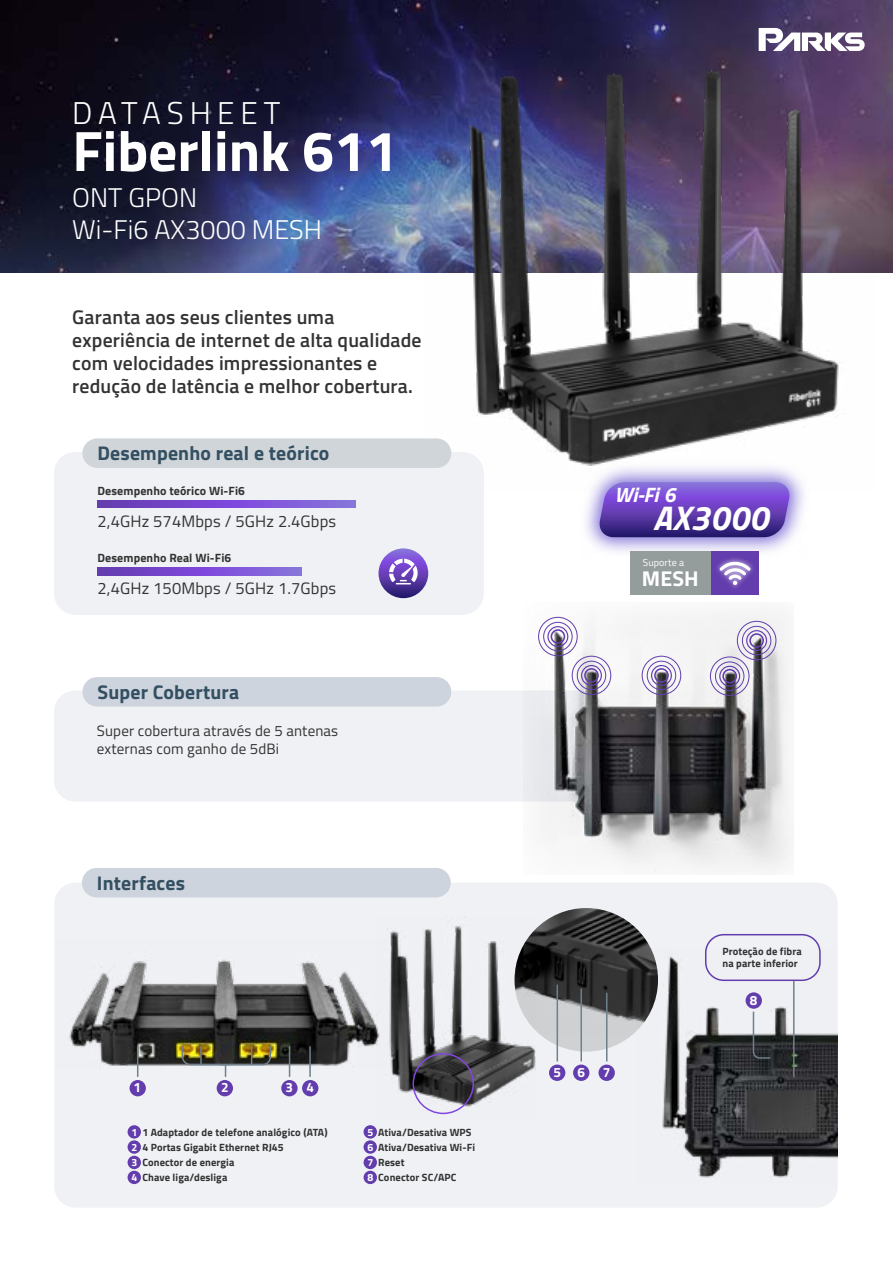
<style>
.page{position:relative;width:893px;height:1263px;background:#fff}
.page>*{position:absolute;margin:0;border:0;box-sizing:border-box;transform-origin:0 0}
.t1{font:700 57px "Titillium Web";color:#fff}
.t2{font:italic 700 34.2px "Titillium Web";letter-spacing:.01em;color:#fff}
.t3{font:300 31.5px "Titillium Web";letter-spacing:.185em;color:#fff}
.t4{font:300 27px/32.4px "Titillium Web";color:#fff}
.t5{font:700 21.45px "Titillium Web";color:#fff}
.t6{font:italic 700 20.85px "Titillium Web";color:#fff}
.t7{font:600 19.8px/23.1px "Titillium Web";letter-spacing:.01em;color:#333}
.t8{font:700 19.8px "Titillium Web";letter-spacing:.01em;color:#334f61}
.t9{font:16.5px "Titillium Web";letter-spacing:.01em;color:#333}
.t10{font:15px/18px "Titillium Web";letter-spacing:.01em;color:#333}
.t11{font:700 13.5px "Titillium Web";color:#fff}
.t12{font:700 12px "Titillium Web";letter-spacing:.01em;color:#333}
.t13{font:700 10.5px/15px "Titillium Web";letter-spacing:.01em;color:#333}
.t14{font:10.05px "Titillium Web";letter-spacing:.01em;color:#fff}
.s1{color:#fff}
</style>
<div class="page">
<div style="left:54px;top:883px;width:784px;height:325px;background:#eff1f5;border-radius:21px"></div>
<div style="left:514px;top:908px;width:144px;height:143px;background:#cfd1d2;border-radius:50%"></div>
<img style="left:536px;top:908px;width:115px;height:127px">
<img style="left:0;top:0;width:893px;height:272px">
<img style="left:425px;top:47px;width:451px;height:416px">
<svg style="left:759px;top:28px;width:106px;height:23px"></svg>
<svg style="left:580px;top:461px;width:228px;height:91px"></svg>
<svg style="left:598px;top:482px;width:193px;height:55px;background:#6847b6"></svg>
<div style="left:630px;top:552px;width:129px;height:43px;background:#949c9c"></div>
<div style="left:711px;top:552px;width:48px;height:43px;background:#633dad"></div>
<div style="left:715px;top:557px;width:40px;height:33px;background:#fff;opacity:.75"></div>
<svg style="left:720px;top:561px;width:31px;height:24px"></svg>
<div style="left:54px;top:452px;width:430px;height:163px;background:#eff1f5;border-radius:21px"></div>
<div style="left:54px;top:690px;width:550px;height:111px;background:#eff1f5;border-radius:21px"></div>
<div style="left:82px;top:438px;width:369px;height:30px;background:#cfd5d9;border-radius:15px"></div>
<div style="left:82px;top:677px;width:369px;height:29px;background:#ced4dd;border-radius:15px"></div>
<svg style="left:97px;top:500px;width:259px;height:8px;background:#7950cf"></svg>
<svg style="left:97px;top:567px;width:205px;height:8px;background:#7950cf"></svg>
<svg style="left:378px;top:548px;width:50px;height:50px"></svg>
<svg style="left:389px;top:559px;width:29px;height:25px"></svg>
<div style="left:82px;top:868px;width:369px;height:29px;background:#ced4dd;border-radius:15px"></div>
<img style="left:69px;top:959px;width:306px;height:109px">
<div style="left:130px;top:1080px;width:16px;height:16px;background:#633dad;border-radius:50%"></div>
<div style="left:217px;top:1080px;width:16px;height:16px;background:#633dad;border-radius:50%"></div>
<div style="left:281px;top:1080px;width:17px;height:16px;background:#633dad;border-radius:50%"></div>
<div style="left:302px;top:1080px;width:16px;height:16px;background:#633dad;border-radius:50%"></div>
<hr style="left:137px;top:1046px;width:1px;height:31px;background:#6e808c">
<hr style="left:289px;top:1046px;width:1px;height:31px;background:#6e808c">
<hr style="left:309px;top:1046px;width:2px;height:31px;background:#6e808c">
<img style="left:181px;top:1045px;width:91px;height:32px">
<img style="left:375px;top:925px;width:161px;height:190px">
<div style="left:412px;top:1053px;width:62px;height:61px;border:2px solid #8047de;border-radius:50%"></div>
<div style="left:598px;top:1064px;width:17px;height:17px;background:#633dad;border-radius:50%"></div>
<div style="left:573px;top:1064px;width:16px;height:17px;background:#633dad;border-radius:50%"></div>
<div style="left:549px;top:1064px;width:16px;height:17px;background:#633dad;border-radius:50%"></div>
<hr style="left:606px;top:993px;width:1px;height:68px;background:#6e808c">
<hr style="left:580px;top:989px;width:2px;height:72px;background:#6e808c">
<hr style="left:557px;top:985px;width:1px;height:76px;background:#6e808c">
<img style="left:637px;top:949px;width:201px;height:229px">
<div style="left:746px;top:992px;width:16px;height:17px;background:#633dad;border-radius:50%"></div>
<svg style="left:752px;top:1010px;width:20px;height:49px"></svg>
<hr style="left:793px;top:981px;width:1px;height:96px;background:#6e808c">
<div style="left:128px;top:1125px;width:13px;height:13px;background:#633dad;border-radius:50%"></div>
<div style="left:128px;top:1140px;width:13px;height:14px;background:#633dad;border-radius:50%"></div>
<div style="left:128px;top:1156px;width:13px;height:13px;background:#633dad;border-radius:50%"></div>
<div style="left:128px;top:1171px;width:13px;height:13px;background:#633dad;border-radius:50%"></div>
<div style="left:364px;top:1125px;width:13px;height:13px;background:#633dad;border-radius:50%"></div>
<div style="left:364px;top:1140px;width:13px;height:14px;background:#633dad;border-radius:50%"></div>
<div style="left:364px;top:1156px;width:13px;height:13px;background:#633dad;border-radius:50%"></div>
<div style="left:364px;top:1171px;width:13px;height:13px;background:#633dad;border-radius:50%"></div>
<div style="left:705px;top:934px;width:116px;height:47px;border:2px solid #633dad;border-radius:18px"></div>
<img style="left:523px;top:610px;width:267px;height:262px">
<div style="left:551px;top:629px;width:14px;height:15px;border:2px solid #633dad;border-radius:50%"></div>
<div style="left:547px;top:626px;width:21px;height:21px;border:1px solid #633dad;border-radius:50%"></div>
<div style="left:543px;top:622px;width:29px;height:29px;border:1px solid #633dad;border-radius:50%"></div>
<div style="left:538px;top:617px;width:39px;height:39px;border:1px solid #633dad;border-radius:50%"></div>
<div style="left:749px;top:633px;width:15px;height:15px;border:2px solid #633dad;border-radius:50%"></div>
<div style="left:746px;top:630px;width:21px;height:21px;border:1px solid #633dad;border-radius:50%"></div>
<div style="left:742px;top:626px;width:29px;height:29px;border:1px solid #633dad;border-radius:50%"></div>
<div style="left:737px;top:621px;width:39px;height:39px;border:1px solid #633dad;border-radius:50%"></div>
<div style="left:584px;top:668px;width:15px;height:15px;border:2px solid #633dad;border-radius:50%"></div>
<div style="left:581px;top:665px;width:21px;height:21px;border:1px solid #633dad;border-radius:50%"></div>
<div style="left:577px;top:661px;width:29px;height:29px;border:1px solid #633dad;border-radius:50%"></div>
<div style="left:572px;top:656px;width:39px;height:39px;border:1px solid #633dad;border-radius:50%"></div>
<div style="left:654px;top:668px;width:15px;height:15px;border:2px solid #633dad;border-radius:50%"></div>
<div style="left:651px;top:665px;width:21px;height:21px;border:1px solid #633dad;border-radius:50%"></div>
<div style="left:647px;top:661px;width:29px;height:29px;border:1px solid #633dad;border-radius:50%"></div>
<div style="left:642px;top:656px;width:39px;height:39px;border:1px solid #633dad;border-radius:50%"></div>
<div style="left:722px;top:669px;width:15px;height:14px;border:2px solid #633dad;border-radius:50%"></div>
<div style="left:719px;top:666px;width:21px;height:21px;border:1px solid #633dad;border-radius:50%"></div>
<div style="left:715px;top:661px;width:29px;height:30px;border:1px solid #633dad;border-radius:50%"></div>
<div style="left:710px;top:657px;width:39px;height:39px;border:1px solid #633dad;border-radius:50%"></div>
<h3 class="t3" style="left:72px;top:91px;width:210px">DATASHEET</h3>
<h1 class="t1" style="left:72px;top:107px;width:327px">Fiberlink 611</h1>
<h3 class="t4" style="left:72px;top:180px;width:251px">ONT GPON<br>Wi-Fi6 AX3000 MESH</h3>
<h3 class="t7" style="left:72px;top:305px;width:351px">Garanta aos seus clientes uma experiência de internet de alta qualidade com velocidades impressionantes e redução de latência e melhor cobertura.</h3>
<h3 class="t8" style="left:97px;top:438px;width:233px">Desempenho real e teórico</h3>
<p class="t12" style="left:97px;top:481px;width:149px">Desempenho teórico Wi-Fi6</p>
<h3 class="t9" style="left:97px;top:509px;width:240px">2,4GHz 574Mbps / 5GHz 2.4Gbps</h3>
<p class="t12" style="left:97px;top:549px;width:135px">Desempenho Real Wi-Fi6</p>
<h3 class="t9" style="left:97px;top:576px;width:240px">2,4GHz 150Mbps / 5GHz 1.7Gbps</h3>
<h3 class="t8" style="left:97px;top:677px;width:143px">Super Cobertura</h3>
<h3 class="t10" style="left:97px;top:721px;width:243px">Super cobertura através de 5 antenas externas com ganho de 5dBi</h3>
<h3 class="t8" style="left:97px;top:868px;width:90px">Interfaces</h3>
<p class="t11" style="left:133px;top:1077px;width:9px">1</p>
<p class="t11" style="left:221px;top:1077px;width:9px">2</p>
<p class="t11" style="left:286px;top:1077px;width:30px">3 4</p>
<p class="t13" style="left:132px;top:1124px;width:198px"><span class="s1">1</span> 1 Adaptador de telefone analógico (ATA)<br><span class="s1">2</span> 4 Portas Gigabit Ethernet RJ45<br><span class="s1">3</span> Conector de energia<br><span class="s1">4</span> Chave liga/desliga</p>
<p class="t13" style="left:367px;top:1124px;width:109px"><span class="s1">5</span> Ativa/Desativa WPS<br><span class="s1">6</span> Ativa/Desativa Wi-Fi<br><span class="s1">7</span> Reset<br><span class="s1">8</span> Conector SC/APC</p>
<h3 class="t6" style="left:614px;top:478px;width:63px">Wi-Fi 6</h3>
<h2 class="t2" style="left:653px;top:491px;width:117px">AX3000</h2>
<p class="t14" style="left:643px;top:555px;width:43px">Suporte a</p>
<h3 class="t5" style="left:642px;top:562px;width:59px">MESH</h3>
<p class="t11" style="left:553px;top:1062px;width:33px">5 6</p>
<p class="t11" style="left:603px;top:1062px;width:9px">7</p>
<p class="t13" style="left:722px;top:944px;width:81px;line-height:12px">Proteção de fibra na parte inferior</p>
<p class="t11" style="left:750px;top:989px;width:9px">8</p>
</div>
